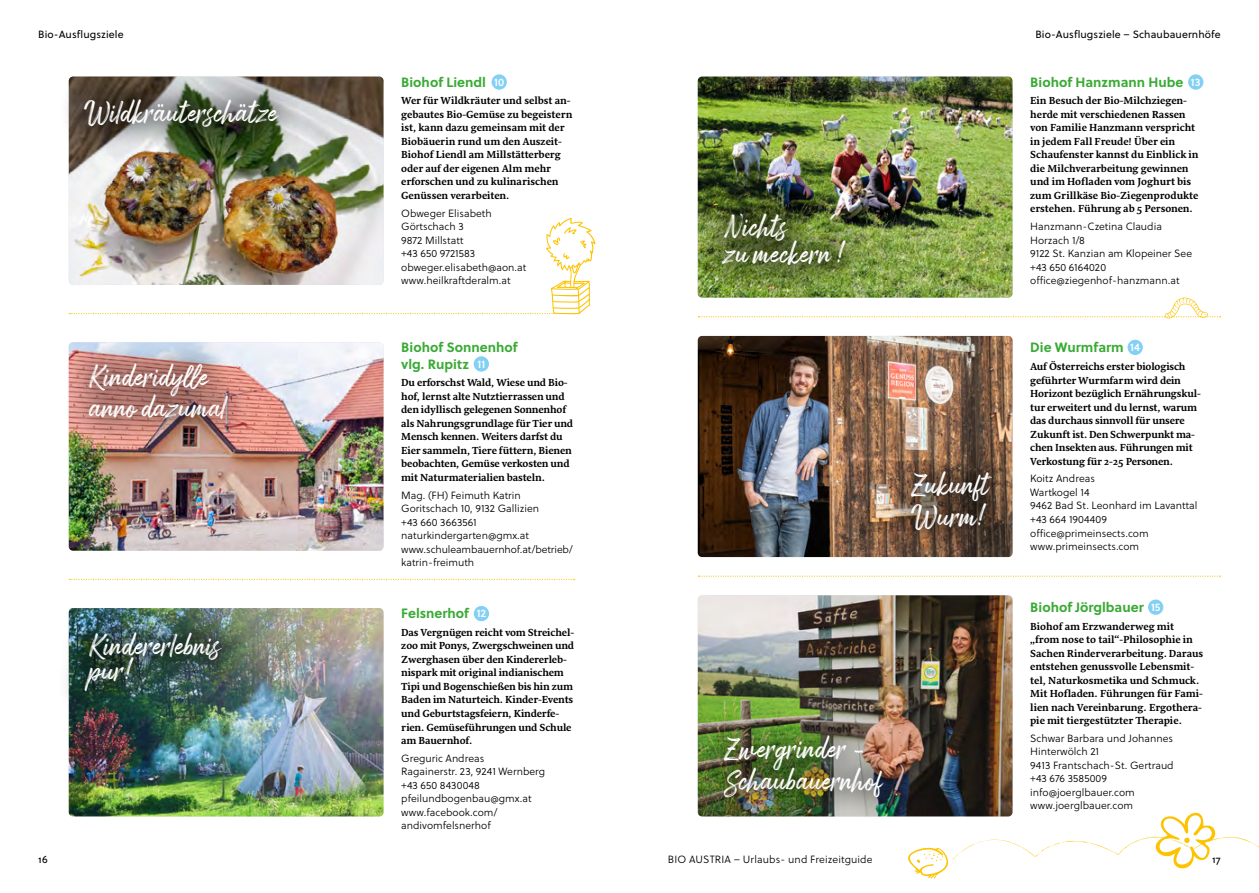
<style>
.page{position:relative;width:1259px;height:893px;background:#fff}
.page>*{position:absolute;margin:0;border:0;box-sizing:border-box;transform-origin:0 0}
.t1{font:27px/31.5px "Arsilon";color:#fff}
.t2{font:700 13.5px/16.2px "Soleil";color:#3aaa35}
.t3{font:10.95px "Soleil Sb";color:#fff}
.t4{font:700 10.5px/13.5px "Sirba";letter-spacing:-.01em;color:#000}
.t5{font:10.5px/13.5px "Soleil Lt";color:#000}
.t6{font:10.5px "Soleil";letter-spacing:.01em;color:#000}
</style>
<div class="page">
<img style="left:69px;top:608px;width:314px;height:208px">
<img style="left:69px;top:342px;width:314px;height:209px">
<img style="left:69px;top:77px;width:314px;height:141px">
<div style="left:57px;top:605px;width:192px;height:113px;background:#000;opacity:.68"></div>
<div style="left:61px;top:336px;width:194px;height:110px;background:#000;opacity:.47"></div>
<div style="left:57px;top:72px;width:249px;height:83px;background:#000;opacity:.58"></div>
<svg style="left:69px;top:579px;width:505px;height:1px"></svg>
<img style="left:69px;top:218px;width:526px;height:96px">
<div style="left:491px;top:74px;width:16px;height:16px;background:#83d0f5;border-radius:50%"></div>
<div style="left:490px;top:73px;width:18px;height:18px;border:1px solid #fff;border-radius:50%"></div>
<div style="left:473px;top:356px;width:16px;height:16px;background:#83d0f5;border-radius:50%"></div>
<div style="left:472px;top:355px;width:18px;height:18px;border:1px solid #fff;border-radius:50%"></div>
<div style="left:473px;top:605px;width:17px;height:17px;background:#83d0f5;border-radius:50%"></div>
<div style="left:472px;top:605px;width:18px;height:17px;border:1px solid #fff;border-radius:50%"></div>
<svg style="left:698px;top:576px;width:522px;height:1px"></svg>
<img style="left:698px;top:77px;width:314px;height:221px">
<img style="left:698px;top:336px;width:314px;height:221px">
<img style="left:698px;top:595px;width:314px;height:209px">
<div style="left:883px;top:445px;width:136px;height:112px;background:#000;opacity:.59"></div>
<div style="left:697px;top:709px;width:213px;height:116px;background:#000;opacity:.46"></div>
<div style="left:694px;top:187px;width:178px;height:106px;background:#000;opacity:.67"></div>
<svg style="left:698px;top:298px;width:522px;height:21px"></svg>
<div style="left:1187px;top:74px;width:17px;height:16px;background:#83d0f5;border-radius:50%"></div>
<div style="left:1187px;top:73px;width:17px;height:18px;border:1px solid #fff;border-radius:50%"></div>
<div style="left:1127px;top:339px;width:16px;height:17px;background:#83d0f5;border-radius:50%"></div>
<div style="left:1126px;top:338px;width:18px;height:18px;border:1px solid #fff;border-radius:50%"></div>
<div style="left:1147px;top:599px;width:17px;height:16px;background:#83d0f5;border-radius:50%"></div>
<div style="left:1146px;top:598px;width:18px;height:18px;border:1px solid #fff;border-radius:50%"></div>
<svg style="left:905px;top:804px;width:354px;height:75px"></svg>
<p class="t6" style="left:38px;top:26px;width:87px">Bio-Ausflugsziele</p>
<p class="t6" style="left:1035px;top:26px;width:187px">Bio-Ausflugsziele – Schaubauernhöfe</p>
<h1 class="t1" style="left:84px;top:96px;width:195px">Wildkräuterschätze</h1>
<h1 class="t1" style="left:89px;top:360px;width:138px">Kinderidylle anno dazumal</h1>
<h1 class="t1" style="left:89px;top:632px;width:132px;line-height:25.5px">Kindererlebnis pur!</h1>
<p class="t6" style="left:38px;top:852px;width:11px">16</p>
<p class="t2" style="left:401px;top:73px;width:86px">Biohof Liendl</p>
<p class="t4" style="left:401px;top:94px;width:173px">Wer für Wildkräuter und selbst an&shy;gebautes Bio-Gemüse zu begeistern ist, kann dazu gemeinsam mit der<br>Biobäuerin rund um den Auszeit-<br>Biohof Liendl am Millstätterberg oder auf der eigenen Alm mehr erforschen und zu kulinarischen<br>Genüssen verarbeiten.</p>
<p class="t5" style="left:401px;top:206px;width:127px">Obweger Elisabeth<br>Görtschach 3<br>9872 Millstatt<br>+43 650 9721583 obweger.elisabeth@aon.at www.heilkraftderalm.at</p>
<p class="t3" style="left:494px;top:73px;width:11px">10</p>
<p class="t2" style="left:401px;top:339px;width:118px">Biohof Sonnenhof vlg. Rupitz</p>
<p class="t4" style="left:401px;top:376px;width:173px">Du erforschst Wald, Wiese und Bio&shy;hof, lernst alte Nutztierrassen und den idyllisch gelegenen Sonnenhof als Nahrungsgrundlage für Tier und Mensch kennen. Weiters darfst du Eier sammeln, Tiere füttern, Bienen beobachten, Gemüse verkosten und mit Naturmaterialien basteln.</p>
<p class="t5" style="left:401px;top:488px;width:173px">Mag. (FH) Feimuth Katrin<br>Goritschach 10, 9132 Gallizien<br>+43 660 3663561 naturkindergarten@gmx.at www.schuleambauernhof.at/betrieb/ katrin-freimuth</p>
<p class="t3" style="left:477px;top:355px;width:9px">11</p>
<p class="t2" style="left:401px;top:605px;width:69px">Felsnerhof</p>
<p class="t4" style="left:401px;top:626px;width:174px">Das Vergnügen reicht vom Streichel&shy;zoo mit Ponys, Zwergschweinen und<br>Zwerghasen über den Kindererleb&shy;nispark mit original indianischem<br>Tipi und Bogenschießen bis hin zum<br>Baden im Naturteich. Kinder-Events und Geburtstagsfeiern, Kinderfe&shy;rien. Gemüseführungen und Schule am Bauernhof.</p>
<p class="t5" style="left:401px;top:751px;width:145px">Greguric Andreas<br>Ragainerstr. 23, 9241 Wernberg +43 650 8430048 pfeilundbogenbau@gmx.at www.facebook.com/ andivomfelsnerhof</p>
<p class="t3" style="left:477px;top:605px;width:11px">12</p>
<h1 class="t1" style="left:724px;top:212px;width:126px;line-height:27px">Nichts<br>zu meckern !</h1>
<h1 class="t1" style="left:911px;top:468px;width:80px">Zukunft<br>Wurm!</h1>
<h1 class="t1" style="left:724px;top:732px;width:160px">Zwergrinder -<br>Schaubauernhof</h1>
<p class="t2" style="left:1030px;top:73px;width:155px">Biohof Hanzmann Hube</p>
<p class="t4" style="left:1030px;top:94px;width:170px">Ein Besuch der Bio-Milchziegen&shy;herde mit verschiedenen Rassen von Familie Hanzmann verspricht in jedem Fall Freude! Über ein<br>Schaufenster kannst du Einblick in die Milchverarbeitung gewinnen und im Hofladen vom Joghurt bis zum Grillkäse Bio-Ziegenprodukte erstehen. Führung ab 5 Personen.</p>
<p class="t5" style="left:1030px;top:220px;width:163px">Hanzmann-Czetina Claudia<br>Horzach 1/8<br>9122 St. Kanzian am Klopeiner See +43 650 6164020 office@ziegenhof-hanzmann.at</p>
<p class="t3" style="left:1191px;top:73px;width:11px">13</p>
<p class="t2" style="left:1030px;top:339px;width:95px">Die Wurmfarm</p>
<p class="t4" style="left:1030px;top:360px;width:172px">Auf Österreichs erster biologisch geführter Wurmfarm wird dein Horizont bezüglich Ernährungskul&shy;tur erweitert und du lernst, warum das durchaus sinnvoll für unsere Zukunft ist. Den Schwerpunkt ma&shy;chen Insekten aus. Führungen mit Verkostung für 2-25 Personen.</p>
<p class="t5" style="left:1030px;top:472px;width:169px">Koitz Andreas<br>Wartkogel 14<br>9462 Bad St. Leonhard im Lavanttal +43 664 1904409 office@primeinsects.com www.primeinsects.com</p>
<p class="t3" style="left:1130px;top:339px;width:11px">14</p>
<p class="t2" style="left:1030px;top:598px;width:115px">Biohof Jörglbauer</p>
<p class="t4" style="left:1030px;top:619px;width:174px">Biohof am Erzwanderweg mit „from nose to tail“-Philosophie in Sachen Rinderverarbeitung. Daraus entstehen genussvolle Lebensmit&shy;tel, Naturkosmetika und Schmuck.<br>Mit Hofladen. Führungen für Fami&shy;lien nach Vereinbarung. Ergothera&shy;pie mit tiergestützter Therapie.</p>
<p class="t5" style="left:1030px;top:731px;width:145px">Schwar Barbara und Johannes<br>Hinterwölch 21<br>9413 Frantschach-St. Gertraud +43 676 3585009 info@joerglbauer.com www.joerglbauer.com</p>
<p class="t3" style="left:1151px;top:599px;width:11px">15</p>
<p class="t5" style="left:668px;top:853px;width:206px">BIO AUSTRIA – Urlaubs- und Freizeitguide</p>
<p class="t6" style="left:1212px;top:852px;width:10px">17</p>
</div>
